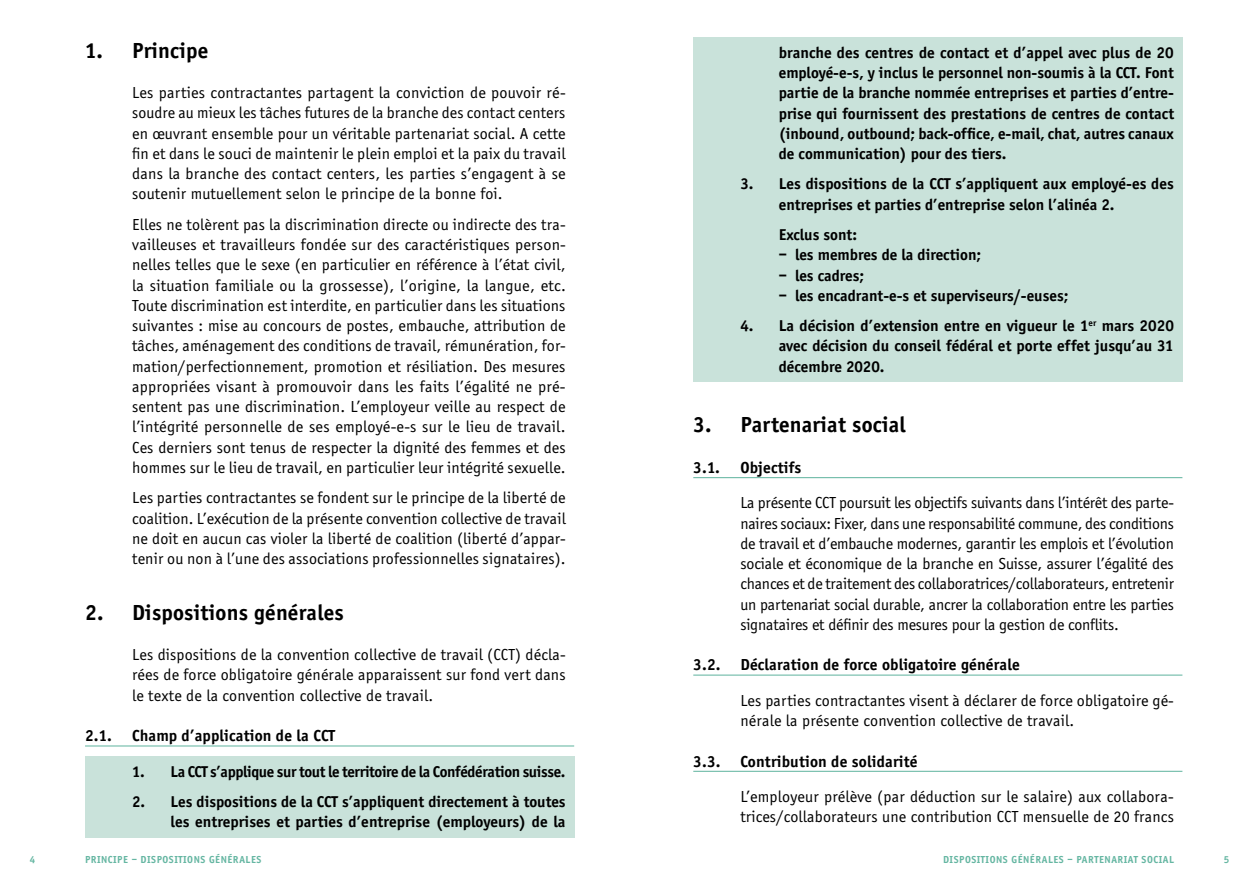
<style>
.page{position:relative;width:1259px;height:893px;background:#fff}
.page>*{position:absolute;margin:0;border:0;box-sizing:border-box;transform-origin:0 0}
.t1{font:700 22.5px "Officina Sans";letter-spacing:.01em;color:#000}
.t2{font:16.5px/20.2px "Officina Sans";letter-spacing:.01em;color:#000;text-align:justify}
.t3{font:700 16.5px "Officina Sans";letter-spacing:.01em;color:#000}
.t4{font:700 16.2px/20.2px "Officina Sans";color:#000;text-align:justify}
.t5{font:700 16.2px "Officina Sans";letter-spacing:-.02em;color:#000}
.t6{font:700 10.5px "Officina Sans";letter-spacing:.05em;color:#65b6a2}
</style>
<div class="page">
<div style="left:693px;top:38px;width:489px;height:131px;background:#c9e2da"></div>
<div style="left:693px;top:169px;width:489px;height:51px;background:#c9e2da"></div>
<div style="left:693px;top:220px;width:489px;height:30px;background:#c9e2da"></div>
<div style="left:693px;top:248px;width:489px;height:22px;background:#c9e2da"></div>
<div style="left:693px;top:268px;width:489px;height:23px;background:#c9e2da"></div>
<div style="left:693px;top:289px;width:489px;height:22px;background:#c9e2da"></div>
<div style="left:693px;top:311px;width:489px;height:71px;background:#c9e2da"></div>
<hr style="left:693px;top:477px;width:489px;height:1px;background:#65b6a2">
<hr style="left:693px;top:675px;width:489px;height:1px;background:#65b6a2">
<hr style="left:693px;top:771px;width:489px;height:1px;background:#65b6a2">
<hr style="left:85px;top:745px;width:489px;height:1px;background:#65b6a2">
<div style="left:85px;top:756px;width:489px;height:31px;background:#c9e2da"></div>
<div style="left:85px;top:787px;width:489px;height:50px;background:#c9e2da"></div>
<h1 class="t1" style="left:85px;top:37px;width:125px">1. Principe</h1>
<p class="t2" style="left:132px;top:83px;width:435px">Les parties contractantes partagent la conviction de pouvoir ré&shy;soudre au mieux les tâches futures de la branche des contact centers en œuvrant ensemble pour un véritable partenariat social. A cette fin et dans le souci de maintenir le plein emploi et la paix du travail dans la branche des contact centers, les parties s’engagent à se soutenir mutuellement selon le principe de la bonne foi.</p>
<p class="t2" style="left:132px;top:214px;width:435px">Elles ne tolèrent pas la discrimination directe ou indirecte des tra&shy;vailleuses et travailleurs fondée sur des caractéristiques person&shy;nelles telles que le sexe (en particulier en référence à l’état civil, la situation familiale ou la grossesse), l’origine, la langue, etc.<br>Toute discrimination est interdite, en particulier dans les situations suivantes : mise au concours de postes, embauche, attribution de tâches, aménagement des conditions de travail, rémunération, for&shy;mation/perfectionnement, promotion et résiliation. Des mesures appropriées visant à promouvoir dans les faits l’égalité ne pré&shy;sentent pas une discrimination. L’employeur veille au respect de l’intégrité personnelle de ses employé-e-s sur le lieu de travail.<br>Ces derniers sont tenus de respecter la dignité des femmes et des hommes sur le lieu de travail, en particulier leur intégrité sexuelle.</p>
<p class="t2" style="left:132px;top:488px;width:435px">Les parties contractantes se fondent sur le principe de la liberté de coalition. L’exécution de la présente convention collective de travail ne doit en aucun cas violer la liberté de coalition (liberté d’appar&shy;tenir ou non à l’une des associations professionnelles signataires).</p>
<h1 class="t1" style="left:85px;top:599px;width:260px">2. Dispositions générales</h1>
<p class="t2" style="left:132px;top:645px;width:435px">Les dispositions de la convention collective de travail (CCT) décla&shy;rées de force obligatoire générale apparaissent sur fond vert dans le texte de la convention collective de travail.</p>
<p class="t3" style="left:85px;top:726px;width:252px">2.1. Champ d’application de la CCT</p>
<p class="t5" style="left:132px;top:761px;width:435px">1. La CCT s’applique sur tout le territoire de la Confédération suisse.</p>
<p class="t4" style="left:132px;top:791px;width:435px;text-align:right">2. Les dispositions de la CCT s’appliquent directement à toutes les entreprises et parties d’entreprise (employeurs) de la</p>
<p class="t6" style="left:30px;top:853px;width:7px">4</p>
<p class="t6" style="left:85px;top:853px;width:178px">PRINCIPE – DISPOSITIONS GÉNÉRALES</p>
<p class="t4" style="left:779px;top:42px;width:397px">branche des centres de contact et d’appel avec plus de 20 employé-e-s, y inclus le personnel non-soumis à la CCT. Font partie de la branche nommée entreprises et parties d’entre&shy;prise qui fournissent des prestations de centres de contact (inbound, outbound; back-office, e-mail, chat, autres canaux de communication) pour des tiers.</p>
<p class="t4" style="left:779px;top:174px;width:396px;text-indent:-38px">3. Les dispositions de la CCT s’appliquent aux employé-es des entreprises et parties d’entreprise selon l’alinéa 2.</p>
<p class="t4" style="left:779px;top:224px;width:80px">Exclus sont:</p>
<p class="t4" style="left:779px;top:245px;width:204px">– les membres de la direction;</p>
<p class="t4" style="left:779px;top:265px;width:87px">– les cadres;</p>
<p class="t4" style="left:779px;top:285px;width:291px">– les encadrant-e-s et superviseurs/-euses;</p>
<p class="t4" style="left:779px;top:316px;width:396px;text-indent:-38px">4. La décision d’extension entre en vigueur le 1<sup>er</sup> mars 2020 avec décision du conseil fédéral et porte effet jusqu’au 31 décembre 2020.</p>
<h1 class="t1" style="left:693px;top:411px;width:214px">3. Partenariat social</h1>
<p class="t3" style="left:693px;top:457px;width:109px">3.1. Objectifs</p>
<p class="t2" style="left:740px;top:493px;width:435px">La présente CCT poursuit les objectifs suivants dans l’intérêt des parte&shy;naires sociaux: Fixer, dans une responsabilité commune, des conditions de travail et d’embauche modernes, garantir les emplois et l’évolution sociale et économique de la branche en Suisse, assurer l’égalité des chances et de traitement des collaboratrices/collaborateurs, entretenir un partenariat social durable, ancrer la collaboration entre les parties signataires et définir des mesures pour la gestion de conflits.</p>
<p class="t3" style="left:693px;top:655px;width:328px">3.2. Déclaration de force obligatoire générale</p>
<p class="t2" style="left:740px;top:690px;width:435px">Les parties contractantes visent à déclarer de force obligatoire gé&shy;nérale la présente convention collective de travail.</p>
<p class="t3" style="left:693px;top:751px;width:226px">3.3. Contribution de solidarité</p>
<p class="t2" style="left:740px;top:786px;width:435px">L’employeur prélève (par déduction sur le salaire) aux collabora&shy;trices/collaborateurs une contribution CCT mensuelle de 20 francs</p>
<p class="t6" style="left:943px;top:853px;width:232px">DISPOSITIONS GÉNÉRALES – PARTENARIAT SOCIAL</p>
<p class="t6" style="left:1223px;top:853px;width:7px">5</p>
</div>
